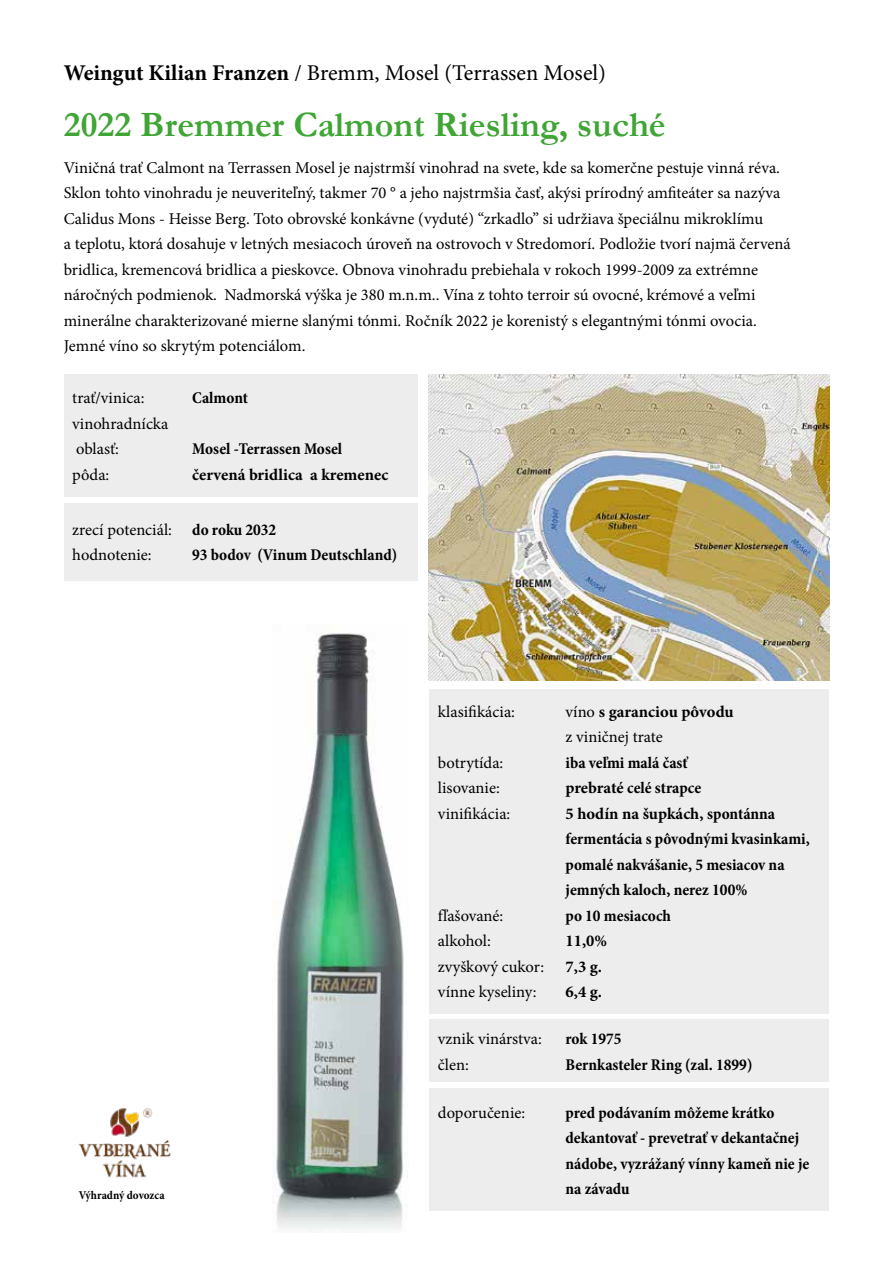
<style>
.page{position:relative;width:893px;height:1263px;background:#fff}
.page>*{position:absolute;margin:0;border:0;box-sizing:border-box;transform-origin:0 0}
.t1{font:700 36px "Garamond";color:#3fa535}
.t2{font:22.5px "Minion Pro";color:#000}
.t3{font:16.5px/25.5px "Minion Pro";color:#000}
.t4{font:700 condensed 16.5px/25.5px "Minion Pro";color:#000}
.t5{font:700 16.5px "Minion Pro";color:#000}
.t6{font:700 condensed 12px "Minion Pro";color:#000}
.s1{font-weight:700}
.s2{font-weight:700;font-stretch:condensed}
.s3{font-stretch:normal}
</style>
<div class="page">
<div style="left:64px;top:374px;width:354px;height:123px;background:#ededed"></div>
<div style="left:64px;top:503px;width:354px;height:77px;background:#ededed"></div>
<div style="left:429px;top:689px;width:400px;height:324px;background:#ededed"></div>
<div style="left:429px;top:1019px;width:400px;height:63px;background:#ededed"></div>
<div style="left:429px;top:1089px;width:400px;height:122px;background:#ededed"></div>
<img style="left:429px;top:374px;width:400px;height:306px">
<img style="left:78px;top:1108px;width:93px;height:70px">
<img style="left:273px;top:633px;width:131px;height:597px">
<h2 class="t2" style="left:64px;top:58px;width:544px"><span class="s1">Weingut Kilian Franzen</span> / Bremm, Mosel (Terrassen Mosel)</h2>
<h1 class="t1" style="left:64px;top:100px;width:603px">2022 Bremmer Calmont Riesling, suché</h1>
<p class="t3" style="left:64px;top:155px;width:728px">Viničná trať Calmont na Terrassen Mosel je najstrmší vinohrad na svete, kde sa komerčne pestuje vinná réva.<br>Sklon tohto vinohradu je neuveriteľný, takmer 70 ° a jeho najstrmšia časť, akýsi prírodný amfiteáter sa nazýva Calidus Mons - Heisse Berg. Toto obrovské konkávne (vyduté) “zrkadlo” si udržiava špeciálnu mikroklímu<br>a teplotu, ktorá dosahuje v letných mesiacoch úroveň na ostrovoch v Stredomorí. Podložie tvorí najmä červená bridlica, kremencová bridlica a pieskovce. Obnova vinohradu prebiehala v rokoch 1999-2009 za extrémne náročných podmienok. Nadmorská výška je 380 m.n.m.. Vína z tohto terroir sú ovocné, krémové a veľmi minerálne charakterizované mierne slanými tónmi. Ročník 2022 je korenistý s elegantnými tónmi ovocia.<br>Jemné víno so skrytým potenciálom.</p>
<p class="t3" style="left:72px;top:385px;width:74px">trať/vinica:</p>
<p class="t4" style="left:192px;top:385px;width:57px">Calmont</p>
<p class="t3" style="left:72px;top:411px;width:98px">vinohradnícka oblasť:</p>
<p class="t4" style="left:192px;top:436px;width:151px">Mosel -Terrassen Mosel</p>
<p class="t3" style="left:72px;top:462px;width:39px">pôda:</p>
<p class="t5" style="left:192px;top:463px;width:198px">červená bridlica a kremenec</p>
<p class="t3" style="left:72px;top:517px;width:206px">zrecí potenciál: <span class="s2">do roku 2032 </span>hodnotenie:</p>
<p class="t4" style="left:192px;top:542px;width:207px">93 bodov (Vinum Deutschland)</p>
<p class="t6" style="left:79px;top:1187px;width:87px">Výhradný dovozca</p>
<p class="t3" style="left:438px;top:699px;width:79px">klasifikácia:</p>
<p class="t3" style="left:566px;top:699px;width:170px">víno <span class="s1">s garanciou pôvodu </span>z viničnej trate</p>
<p class="t3" style="left:438px;top:750px;width:67px">botrytída:</p>
<p class="t4" style="left:566px;top:750px;width:124px">iba veľmi malá časť</p>
<p class="t3" style="left:438px;top:775px;width:63px">lisovanie:</p>
<p class="t4" style="left:566px;top:775px;width:137px"><span class="s3">prebraté</span> celé strapce</p>
<p class="t3" style="left:438px;top:801px;width:74px">vinifikácia:</p>
<p class="t4" style="left:566px;top:801px;width:246px"><span class="s3">5 hodín na šupkách,</span> spontánna fermentácia s pôvodnými kvasinkami, pomalé nakvášanie, 5 mesiacov na jemných kaloch, nerez 100%</p>
<p class="t3" style="left:438px;top:903px;width:67px">fľašované:</p>
<p class="t4" style="left:566px;top:903px;width:107px">po 10 mesiacoch</p>
<p class="t3" style="left:438px;top:928px;width:54px">alkohol:</p>
<p class="t5" style="left:566px;top:929px;width:43px">11,0%</p>
<p class="t3" style="left:438px;top:954px;width:108px">zvyškový cukor:</p>
<p class="t5" style="left:566px;top:955px;width:38px">7,3 g.</p>
<p class="t3" style="left:438px;top:979px;width:100px">vínne kyseliny:</p>
<p class="t5" style="left:566px;top:980px;width:38px">6,4 g.</p>
<p class="t3" style="left:438px;top:1026px;width:105px">vznik vinárstva:</p>
<p class="t4" style="left:566px;top:1026px;width:58px">rok 1975</p>
<p class="t3" style="left:438px;top:1052px;width:32px">člen:</p>
<p class="t4" style="left:566px;top:1051px;width:188px">Bernkasteler Ring (zal. 1899)</p>
<p class="t3" style="left:438px;top:1099px;width:89px">doporučenie:</p>
<p class="t4" style="left:566px;top:1099px;width:245px">pred podávaním môžeme krátko dekantovať - prevetrať v dekantačnej nádobe, vyzrážaný vínny kameň nie je na závadu</p>
</div>
